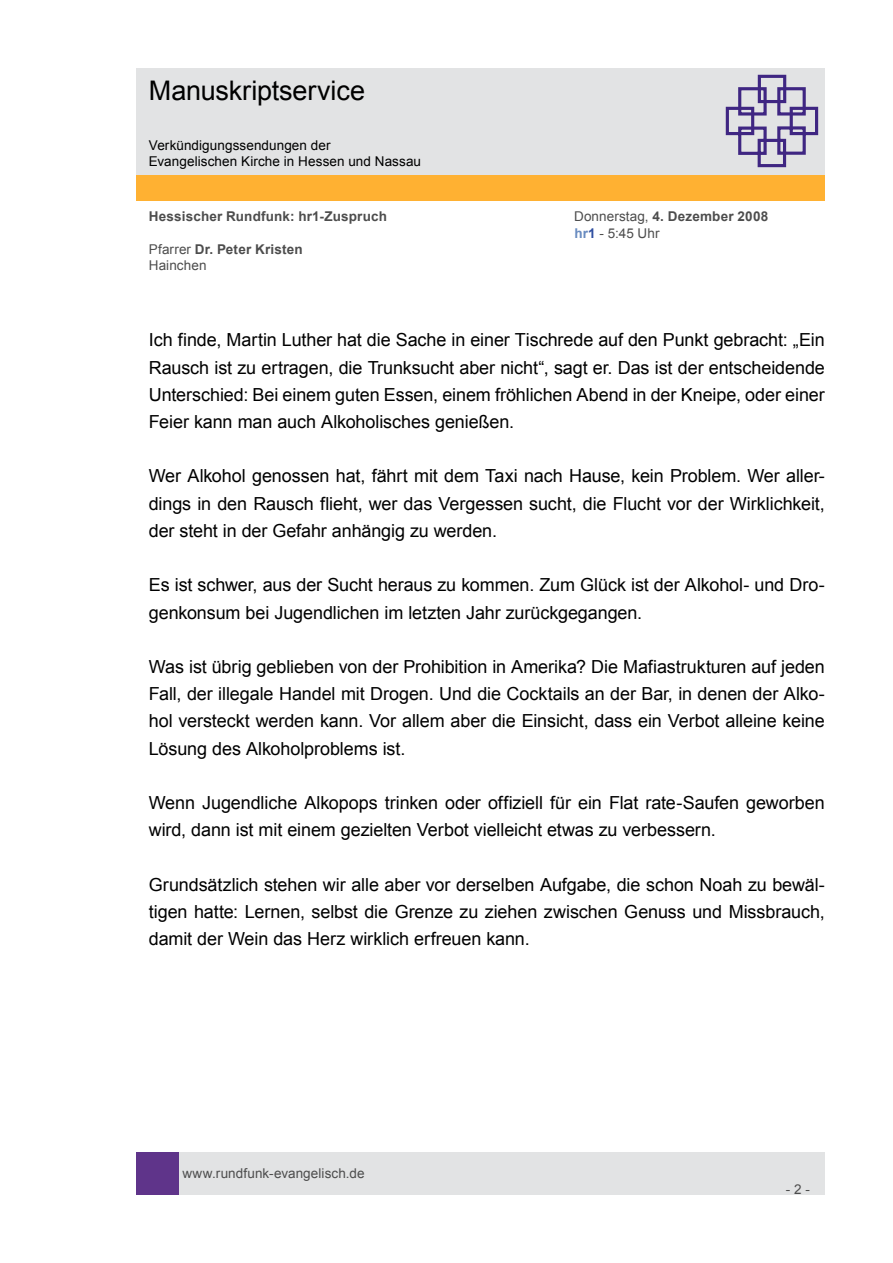
<style>
.page{position:relative;width:893px;height:1263px;background:#fff}
.page>*{position:absolute;margin:0;border:0;box-sizing:border-box;transform-origin:0 0}
.t1{font:27px "Arial";letter-spacing:-.005em;color:#000}
.t2{font:18px/27.2px "Arial";letter-spacing:-.005em;color:#000;text-align:justify}
.t3{font:13.5px/16.2px "Arial";letter-spacing:.005em;color:#4d4d4d}
.t4{font:13.5px/16.2px "Arial";letter-spacing:.005em;color:#000}
.t5{font:700 13.5px "Arial";letter-spacing:.015em;color:#4d4d4d}
.s1{font-weight:700}
.s2{font-weight:700;color:#688bc0}
.s3{font-weight:700;color:#2f4fa1}
</style>
<div class="page">
<div style="left:179px;top:1152px;width:646px;height:43px;background:#e2e3e4"></div>
<div style="left:136px;top:1152px;width:43px;height:43px;background:#5f348a"></div>
<div style="left:136px;top:175px;width:689px;height:26px;background:#ffb132"></div>
<div style="left:136px;top:68px;width:689px;height:106px;background:#e2e3e4"></div>
<svg style="left:725px;top:74px;width:94px;height:94px"></svg>
<h1 class="t1" style="left:149px;top:73px;width:218px">Manuskriptservice</h1>
<p class="t4" style="left:149px;top:137px;width:274px">Verkündigungssendungen der<br>Evangelischen Kirche in Hessen und Nassau</p>
<p class="t5" style="left:149px;top:208px;width:240px">Hessischer Rundfunk: hr1-Zuspruch</p>
<p class="t3" style="left:574px;top:209px;width:196px">Donnerstag, <span class="s1">4. Dezember 2008 </span><span class="s2">hr</span><span class="s3">1</span> - 5:45 Uhr</p>
<p class="t3" style="left:149px;top:241px;width:155px">Pfarrer <span class="s1">Dr. Peter Kristen<br></span>Hainchen</p>
<p class="t2" style="left:149px;top:327px;width:678px">Ich finde, Martin Luther hat die Sache in einer Tischrede auf den Punkt gebracht: „Ein Rausch ist zu ertragen, die Trunksucht aber nicht“, sagt er. Das ist der entscheidende Unterschied: Bei einem guten Essen, einem fröhlichen Abend in der Kneipe, oder einer Feier kann man auch Alkoholisches genießen.</p>
<p class="t2" style="left:149px;top:463px;width:678px">Wer Alkohol genossen hat, fährt mit dem Taxi nach Hause, kein Problem. Wer aller&shy;dings in den Rausch flieht, wer das Vergessen sucht, die Flucht vor der Wirklichkeit, der steht in der Gefahr anhängig zu werden.</p>
<p class="t2" style="left:149px;top:572px;width:678px">Es ist schwer, aus der Sucht heraus zu kommen. Zum Glück ist der Alkohol- und Dro&shy;genkonsum bei Jugendlichen im letzten Jahr zurückgegangen.</p>
<p class="t2" style="left:149px;top:653px;width:678px">Was ist übrig geblieben von der Prohibition in Amerika? Die Mafiastrukturen auf jeden Fall, der illegale Handel mit Drogen. Und die Cocktails an der Bar, in denen der Alko&shy;hol versteckt werden kann. Vor allem aber die Einsicht, dass ein Verbot alleine keine Lösung des Alkoholproblems ist.</p>
<p class="t2" style="left:149px;top:789px;width:677px">Wenn Jugendliche Alkopops trinken oder offiziell für ein Flat rate-Saufen geworben wird, dann ist mit einem gezielten Verbot vielleicht etwas zu verbessern.</p>
<p class="t2" style="left:149px;top:871px;width:678px">Grundsätzlich stehen wir alle aber vor derselben Aufgabe, die schon Noah zu bewäl&shy;tigen hatte: Lernen, selbst die Grenze zu ziehen zwischen Genuss und Missbrauch, damit der Wein das Herz wirklich erfreuen kann.</p>
<p class="t3" style="left:182px;top:1165px;width:184px">www.rundfunk-evangelisch.de</p>
<p class="t3" style="left:786px;top:1181px;width:26px">- 2 -</p>
</div>
